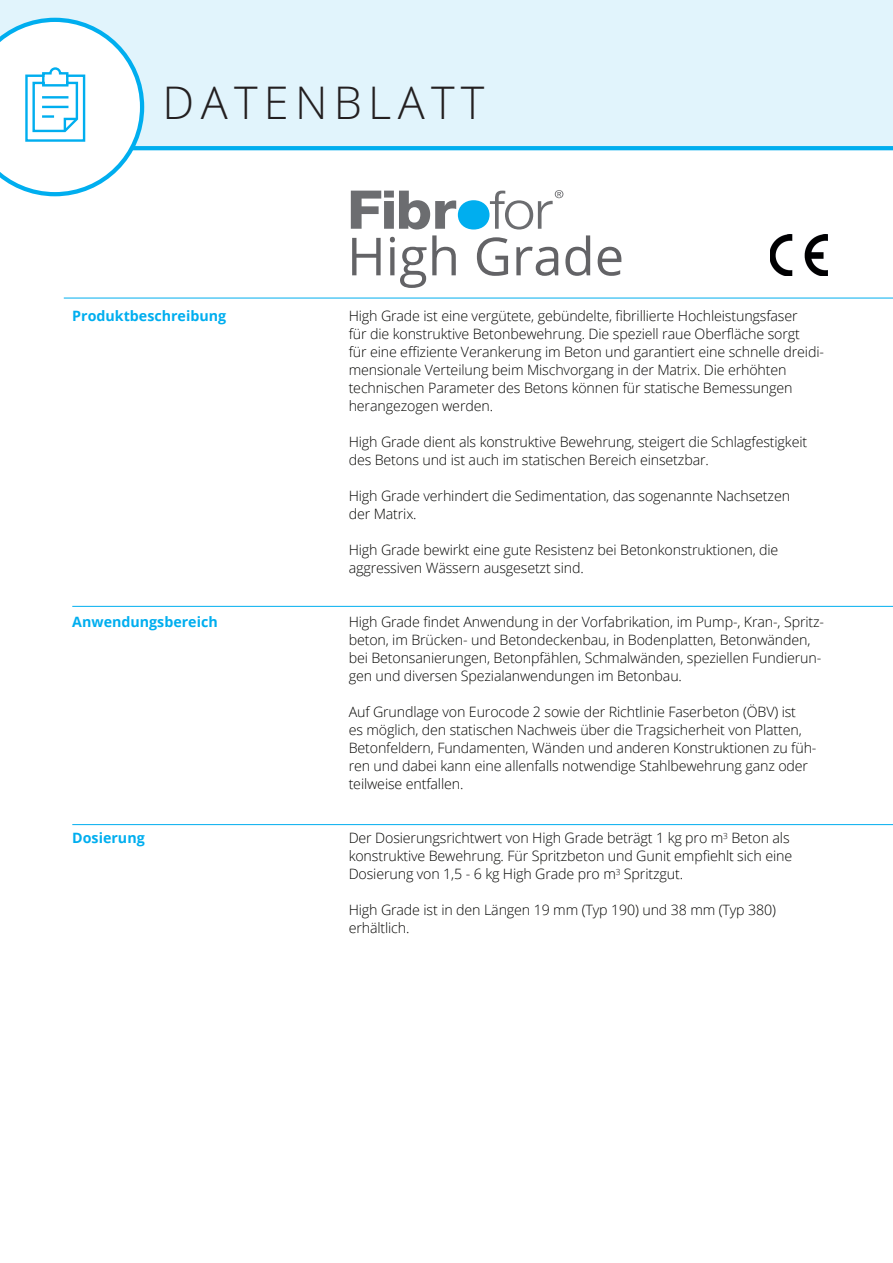
<style>
.page{position:relative;width:893px;height:1263px;background:#fff}
.page>*{position:absolute;margin:0;border:0;box-sizing:border-box;transform-origin:0 0}
.t1{font:52.5px "Open Sans";color:#636366}
.t2{font:300 45px "Open Sans";letter-spacing:.14em;color:#231f20}
.t3{font:300 14.25px/18px "Open Sans";letter-spacing:-.01em;color:#050503}
.t4{font:700 14.25px "Open Sans";color:#00aeef}
</style>
<div class="page">
<div style="left:0;top:0;width:893px;height:150px;background:#e1f4fc"></div>
<svg style="left:351px;top:191px;width:105px;height:39px"></svg>
<div style="left:458px;top:200px;width:31px;height:30px;background:#00aeef;border-radius:50%"></div>
<svg style="left:490px;top:190px;width:73px;height:40px"></svg>
<svg style="left:144px;top:146px;width:749px;height:4px;background:#03afef"></svg>
<svg style="left:0;top:18px;width:144px;height:178px"></svg>
<img style="left:770px;top:235px;width:58px;height:41px">
<hr style="left:64px;top:298px;width:829px;height:1px;background:#00aeef">
<hr style="left:72px;top:824px;width:821px;height:1px;background:#00aeef">
<hr style="left:72px;top:606px;width:821px;height:1px;background:#00aeef">
<h2 class="t2" style="left:163px;top:72px;width:323px">DATENBLATT</h2>
<p class="t4" style="left:72px;top:306px;width:155px">Produktbeschreibung</p>
<p class="t4" style="left:72px;top:612px;width:147px">Anwendungsbereich</p>
<p class="t4" style="left:72px;top:828px;width:74px">Dosierung</p>
<h1 class="t1" style="left:347px;top:220px;width:279px">High Grade</h1>
<p class="t3" style="left:349px;top:307px;width:477px">High Grade ist eine vergütete, gebündelte, fibrillierte Hochleistungsfaser<br>für die konstruktive Betonbewehrung. Die speziell raue Oberfläche sorgt<br>für eine effiziente Verankerung im Beton und garantiert eine schnelle dreidi&shy;mensionale Verteilung beim Mischvorgang in der Matrix. Die erhöhten technischen Parameter des Betons können für statische Bemessungen herangezogen werden.</p>
<p class="t3" style="left:349px;top:433px;width:460px">High Grade dient als konstruktive Bewehrung, steigert die Schlagfestigkeit des Betons und ist auch im statischen Bereich einsetzbar.</p>
<p class="t3" style="left:349px;top:487px;width:443px">High Grade verhindert die Sedimentation, das sogenannte Nachsetzen der Matrix.</p>
<p class="t3" style="left:349px;top:541px;width:431px">High Grade bewirkt eine gute Resistenz bei Betonkonstruktionen, die aggressiven Wässern ausgesetzt sind.</p>
<p class="t3" style="left:349px;top:613px;width:477px">High Grade findet Anwendung in der Vorfabrikation, im Pump-, Kran-, Spritz&shy;beton, im Brücken- und Betondeckenbau, in Bodenplatten, Betonwänden, bei Betonsanierungen, Betonpfählen, Schmalwänden, speziellen Fundierun&shy;gen und diversen Spezialanwendungen im Betonbau.</p>
<p class="t3" style="left:349px;top:703px;width:469px">Auf Grundlage von Eurocode 2 sowie der Richtlinie Faserbeton (ÖBV) ist<br>es möglich, den statischen Nachweis über die Tragsicherheit von Platten, Betonfeldern, Fundamenten, Wänden und anderen Konstruktionen zu füh&shy;ren und dabei kann eine allenfalls notwendige Stahlbewehrung ganz oder teilweise entfallen.</p>
<p class="t3" style="left:349px;top:829px;width:445px">Der Dosierungsrichtwert von High Grade beträgt 1 kg pro m<sup>3</sup> Beton als konstruktive Bewehrung. Für Spritzbeton und Gunit empfiehlt sich eine<br>Dosierung von 1,5 - 6 kg High Grade pro m<sup>3</sup> Spritzgut.</p>
<p class="t3" style="left:349px;top:901px;width:429px">High Grade ist in den Längen 19 mm (Typ 190) und 38 mm (Typ 380) erhältlich.</p>
</div>
